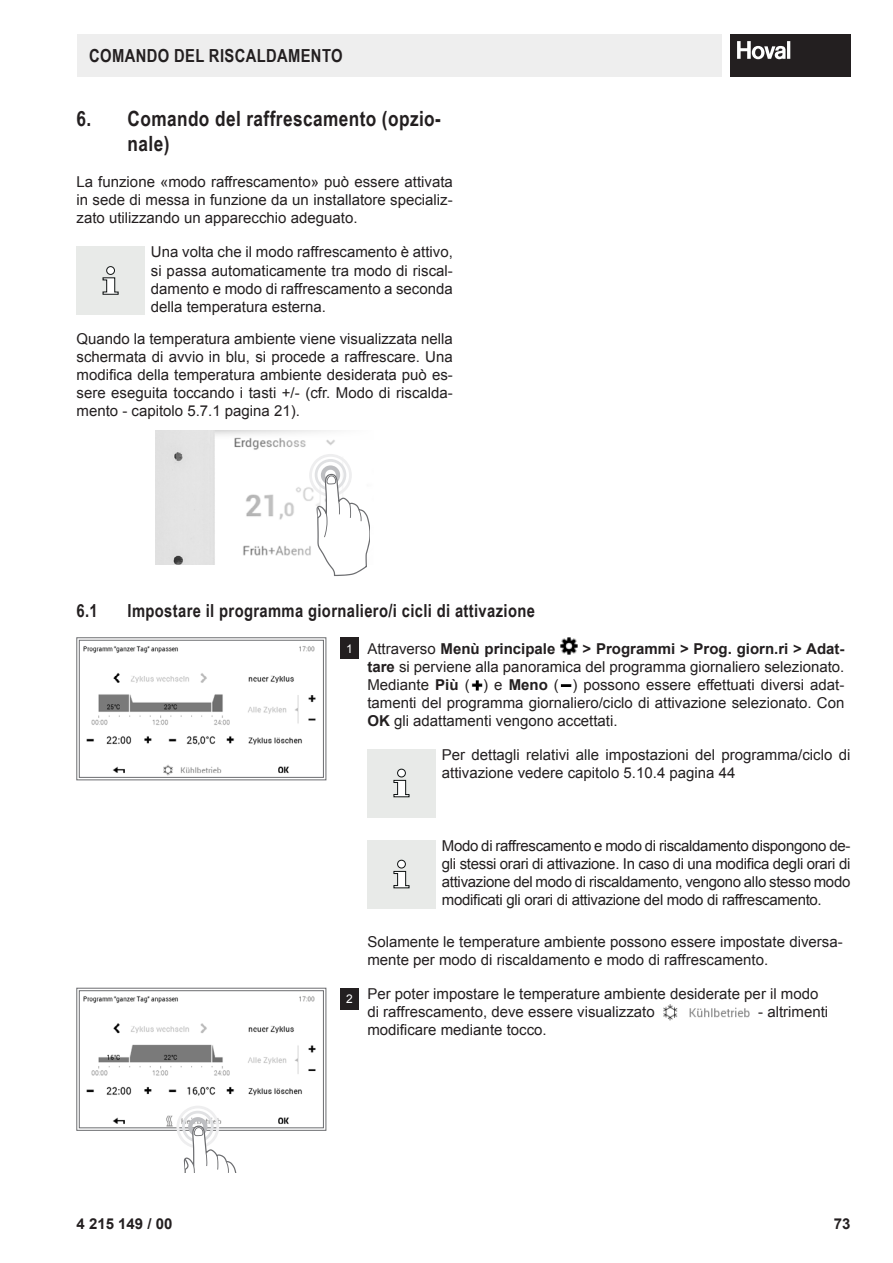
<style>
.page{position:relative;width:893px;height:1263px;background:#fff}
.page>*{position:absolute;margin:0;border:0;box-sizing:border-box;transform-origin:0 0}
.t1{font:700 21px/25.2px "Arial Narrow";letter-spacing:.02em;color:#231f20}
.t2{font:700 18px "Arial Narrow";letter-spacing:.02em;color:#231f20}
.t3{font:15px/18px "Arial";color:#231f20;text-align:justify}
.t4{font:700 15px "Arial";color:#231f20}
.s1{font-weight:400;font-size:12px;color:#fff}
.s2{font-weight:400}
.s3{font-weight:700}
</style>
<div class="page">
<div style="left:730px;top:34px;width:120px;height:43px;background:#231f20"></div>
<svg style="left:737px;top:41px;width:53px;height:18px"></svg>
<div style="left:77px;top:247px;width:68px;height:68px;background:#e8eae8"></div>
<div style="left:107px;top:267px;width:7px;height:7px;background:#fff;border-radius:50%"></div>
<div style="left:106px;top:266px;width:9px;height:9px;border:1px solid #0f1313;border-radius:50%"></div>
<svg style="left:103px;top:277px;width:16px;height:18px"></svg>
<img style="left:155px;top:431px;width:180px;height:133px">
<svg style="left:76px;top:637px;width:250px;height:143px"></svg>
<div style="left:79px;top:640px;width:245px;height:138px;border:1px solid #6c6d70"></div>
<div style="left:340px;top:637px;width:19px;height:22px;background:#231f20"></div>
<img style="left:560px;top:637px;width:18px;height:18px">
<svg style="left:472px;top:681px;width:9px;height:8px"></svg>
<div style="left:470px;top:679px;width:13px;height:12px;border:1px solid #fff"></div>
<svg style="left:561px;top:684px;width:9px;height:3px"></svg>
<div style="left:559px;top:679px;width:13px;height:12px;border:1px solid #fff"></div>
<div style="left:367px;top:749px;width:68px;height:68px;background:#e8eae8"></div>
<div style="left:398px;top:769px;width:7px;height:8px;background:#fff;border-radius:50%"></div>
<div style="left:397px;top:769px;width:9px;height:8px;border:1px solid #0f1313;border-radius:50%"></div>
<svg style="left:393px;top:780px;width:16px;height:17px"></svg>
<div style="left:367px;top:840px;width:68px;height:68px;background:#e8eae8"></div>
<div style="left:398px;top:860px;width:7px;height:8px;background:#fff;border-radius:50%"></div>
<div style="left:397px;top:860px;width:9px;height:8px;border:1px solid #0f1313;border-radius:50%"></div>
<svg style="left:393px;top:871px;width:16px;height:17px"></svg>
<div style="left:340px;top:988px;width:19px;height:22px;background:#231f20"></div>
<img style="left:663px;top:1004px;width:87px;height:16px">
<svg style="left:76px;top:988px;width:250px;height:184px"></svg>
<svg style="left:309px;top:454px;width:61px;height:122px"></svg>
<div style="left:77px;top:34px;width:644px;height:43px;background:#eee"></div>
<p class="t2" style="left:89px;top:42px;width:255px">COMANDO DEL RISCALDAMENTO</p>
<h1 class="t1" style="left:128px;top:105px;width:315px;text-indent:-51px">6. Comando del raffrescamento (opzio&shy;nale)</h1>
<p class="t3" style="left:77px;top:173px;width:378px">La funzione «modo raffrescamento» può essere attivata in sede di messa in funzione da un installatore specializ&shy;zato utilizzando un apparecchio adeguato.</p>
<p class="t3" style="left:151px;top:243px;width:303px">Una volta che il modo raffrescamento è attivo, si passa automaticamente tra modo di riscal&shy;damento e modo di raffrescamento a seconda della temperatura esterna.</p>
<p class="t3" style="left:77px;top:330px;width:378px">Quando la temperatura ambiente viene visualizzata nella schermata di avvio in blu, si procede a raffrescare. Una modifica della temperatura ambiente desiderata può es&shy;sere eseguita toccando i tasti +/- (cfr. Modo di riscalda&shy;mento - capitolo 5.7.1 pagina 21).</p>
<p class="t2" style="left:77px;top:597px;width:23px">6.1</p>
<p class="t2" style="left:128px;top:597px;width:409px">Impostare il programma giornaliero/i cicli di attivazione</p>
<p class="t4" style="left:346px;top:638px;width:211px"><span class="s1">1</span> <span class="s2">Attraverso</span> Menù principale</p>
<p class="t3" style="left:367px;top:639px;width:479px;text-indent:215px"><span class="s3">&gt; Programmi &gt; Prog. giorn.ri &gt; Adat&shy;tare</span> si perviene alla panoramica del programma giornaliero selezionato.<br>Mediante <span class="s3">Più</span> ( ) e <span class="s3">Meno</span> ( ) possono essere effettuati diversi adat&shy;tamenti del programma giornaliero/ciclo di attivazione selezionato. Con <span class="s3">OK</span> gli adattamenti vengono accettati.</p>
<p class="t3" style="left:442px;top:746px;width:410px">Per dettagli relativi alle impostazioni del programma/ciclo di attivazione vedere capitolo 5.10.4 pagina 44</p>
<p class="t3" style="left:442px;top:837px;width:410px">Modo di raffrescamento e modo di riscaldamento dispongono de&shy;gli stessi orari di attivazione. In caso di una modifica degli orari di attivazione del modo di riscaldamento, vengono allo stesso modo modificati gli orari di attivazione del modo di raffrescamento.</p>
<p class="t3" style="left:367px;top:932px;width:477px">Solamente le temperature ambiente possono essere impostate diversa&shy;mente per modo di riscaldamento e modo di raffrescamento.</p>
<p class="t3" style="left:367px;top:985px;width:453px;text-indent:-21px"><sub>2</sub> Per poter impostare le temperature ambiente desiderate per il modo di raffrescamento, deve essere visualizzato</p>
<p class="t3" style="left:758px;top:1003px;width:72px">- altrimenti</p>
<p class="t3" style="left:367px;top:1021px;width:181px">modificare mediante tocco.</p>
<p class="t4" style="left:77px;top:1214px;width:97px">4 215 149 / 00</p>
<p class="t4" style="left:834px;top:1214px;width:18px">73</p>
</div>
